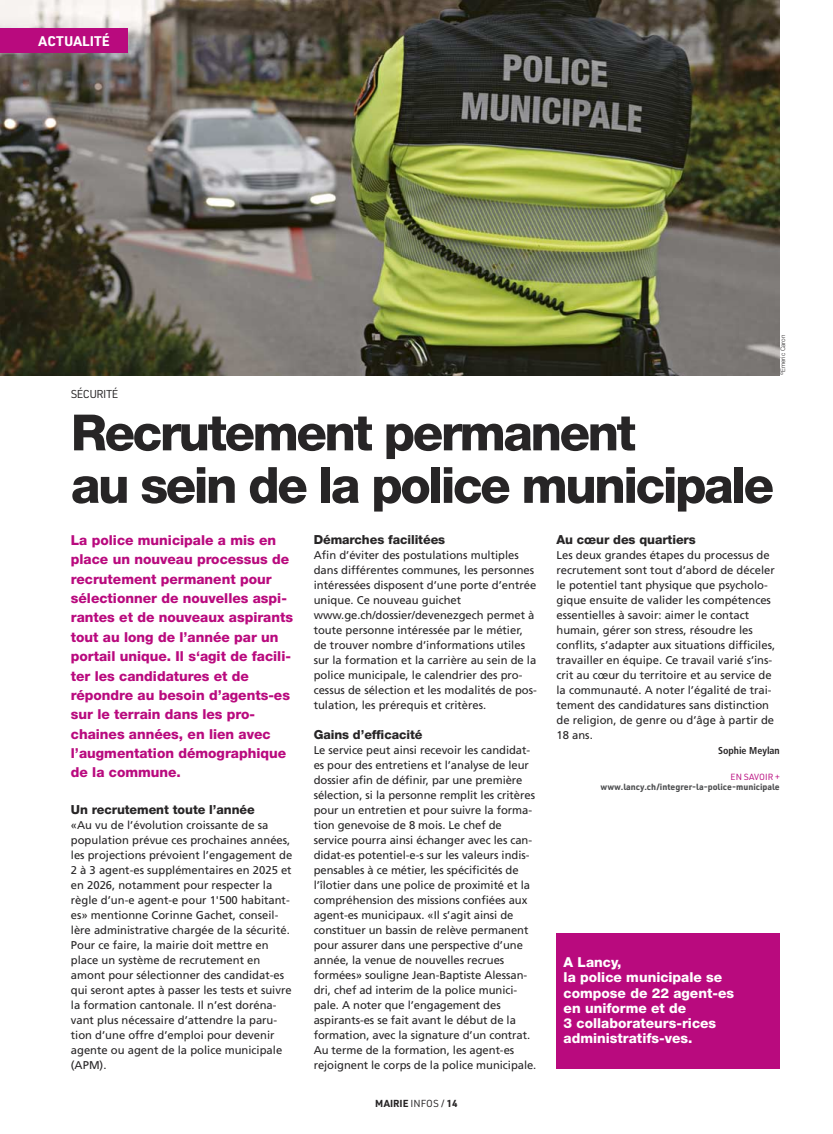
<style>
.page{position:relative;width:833px;height:1134px;background:#fff}
.page>*{position:absolute;margin:0;border:0;box-sizing:border-box;transform-origin:0 0}
.t1{font:800 50px "Helvetica Neue LT Std";letter-spacing:-.05em;color:#272526}
.t2{font:800 13.75px/19.4px "Helvetica Neue LT Std";color:#b90a7e}
.t3{font:800 13.75px/15.2px "Helvetica Neue LT Std";color:#fff}
.t4{font:700 13.75px "URWDIN";letter-spacing:.01em;color:#fff}
.t5{font:800 12.5px "Helvetica Neue LT Std";letter-spacing:-.005em;color:#272526}
.t6{font:11.25px/15px "Frutiger LT Std";color:#272526}
.t7{font:11.25px "URWDIN";letter-spacing:-.05em;color:#272526}
.t8{font:700 10px "URWDIN";color:#272526}
.t9{font:700 condensed 10px "Frutiger LT Std";color:#272526}
.t10{font:700 8.75px/10.5px "URWDIN";color:#4c4d4f;text-align:right}
.t11{font:300 6.25px "Helvetica Neue LT Std";color:#272526}
.s1{font-weight:400}
.s2{font-weight:400;color:#b90a7e}
</style>
<div class="page">
<img style="left:0;top:0;width:780px;height:376px">
<div style="left:0;top:28px;width:128px;height:25px;background:#b90a7e"></div>
<div style="left:556px;top:934px;width:224px;height:135px;background:#b90a7e"></div>
<p class="t4" style="left:39px;top:36px;width:73px">ACTUALITÉ</p>
<p class="t11" style="left:780px;top:375px;width:42px;rotate:-90deg"><sup>©</sup> Emeric Caron</p>
<p class="t7" style="left:71px;top:390px;width:49px">SÉCURITÉ</p>
<p class="t1" style="left:71px;top:415px;width:566px">Recrutement permanent</p>
<p class="t1" style="left:71px;top:467px;width:704px">au sein de la police municipale</p>
<p class="t2" style="left:71px;top:532px;width:224px">La police municipale a mis en place un nouveau processus de recrutement permanent pour sélectionner de nouvelles aspi&shy;rantes et de nouveaux aspirants tout au long de l’année par un portail unique. Il s‘agit de facili&shy;ter les candidatures et de répondre au besoin d’agents-es sur le terrain dans les pro&shy;chaines années, en lien avec l’augmentation démographique de la commune.</p>
<p class="t5" style="left:71px;top:805px;width:185px">Un recrutement toute l’année</p>
<p class="t6" style="left:71px;top:818px;width:223px">«Au vu de l’évolution croissante de sa population prévue ces prochaines années, les projections prévoient l’engagement de 2 à 3 agent-es supplémentaires en 2025 et en 2026, notamment pour respecter la règle d’un-e agent-e pour 1'500 habitant&shy;es» mentionne Corinne Gachet, conseil&shy;lère administrative chargée de la sécurité.<br>Pour ce faire, la mairie doit mettre en place un système de recrutement en amont pour sélectionner des candidat-es qui seront aptes à passer les tests et suivre la formation cantonale. Il n’est doréna&shy;vant plus nécessaire d’attendre la paru&shy;tion d’une offre d’emploi pour devenir agente ou agent de la police municipale (APM).</p>
<p class="t5" style="left:314px;top:535px;width:133px">Démarches facilitées</p>
<p class="t6" style="left:314px;top:548px;width:225px">Afin d’éviter des postulations multiples dans différentes communes, les personnes intéressées disposent d’une porte d’entrée unique. Ce nouveau guichet www.ge.ch/dossier/devenezgech permet à toute personne intéressée par le métier, de trouver nombre d’informations utiles sur la formation et la carrière au sein de la police municipale, le calendrier des pro&shy;cessus de sélection et les modalités de pos&shy;tulation, les prérequis et critères.</p>
<p class="t5" style="left:314px;top:730px;width:110px">Gains d’efficacité</p>
<p class="t6" style="left:314px;top:743px;width:224px">Le service peut ainsi recevoir les candidat&shy;es pour des entretiens et l’analyse de leur dossier afin de définir, par une première sélection, si la personne remplit les critères pour un entretien et pour suivre la forma&shy;tion genevoise de 8 mois. Le chef de service pourra ainsi échanger avec les can&shy;didat-es potentiel-e-s sur les valeurs indis&shy;pensables à ce métier, les spécificités de l’îlotier dans une police de proximité et la compréhension des missions confiées aux agent-es municipaux. «Il s’agit ainsi de constituer un bassin de relève permanent pour assurer dans une perspective d’une année, la venue de nouvelles recrues formées» souligne Jean-Baptiste Alessan&shy;dri, chef ad interim de la police munici&shy;pale. A noter que l’engagement des aspirants-es se fait avant le début de la formation, avec la signature d’un contrat.<br>Au terme de la formation, les agent-es rejoignent le corps de la police municipale.</p>
<p class="t8" style="left:375px;top:1100px;width:84px">MAIRIE <span class="s1">INFOS /</span> 14</p>
<p class="t5" style="left:556px;top:535px;width:141px">Au cœur des quartiers</p>
<p class="t6" style="left:556px;top:548px;width:220px">Les deux grandes étapes du processus de recrutement sont tout d’abord de déceler le potentiel tant physique que psycholo&shy;gique ensuite de valider les compétences essentielles à savoir: aimer le contact humain, gérer son stress, résoudre les conflits, s’adapter aux situations difficiles, travailler en équipe. Ce travail varié s’ins&shy;crit au cœur du territoire et au service de la communauté. A noter l’égalité de trai&shy;tement des candidatures sans distinction de religion, de genre ou d’âge à partir de 18 ans.</p>
<p class="t9" style="left:718px;top:746px;width:63px">Sophie Meylan</p>
<p class="t10" style="left:600px;top:772px;width:181px"><span class="s2">EN SAVOIR + </span>www.lancy.ch/integrer-la-police-municipale</p>
<p class="t3" style="left:563px;top:956px;width:59px">A Lancy,</p>
<p class="t3" style="left:563px;top:971px;width:172px">la police municipale se compose de 22 agent-es</p>
<p class="t3" style="left:563px;top:1001px;width:124px">en uniforme et de</p>
<p class="t3" style="left:563px;top:1017px;width:154px">3 collaborateurs-rices</p>
<p class="t3" style="left:563px;top:1032px;width:130px">administratifs-ves.</p>
</div>
